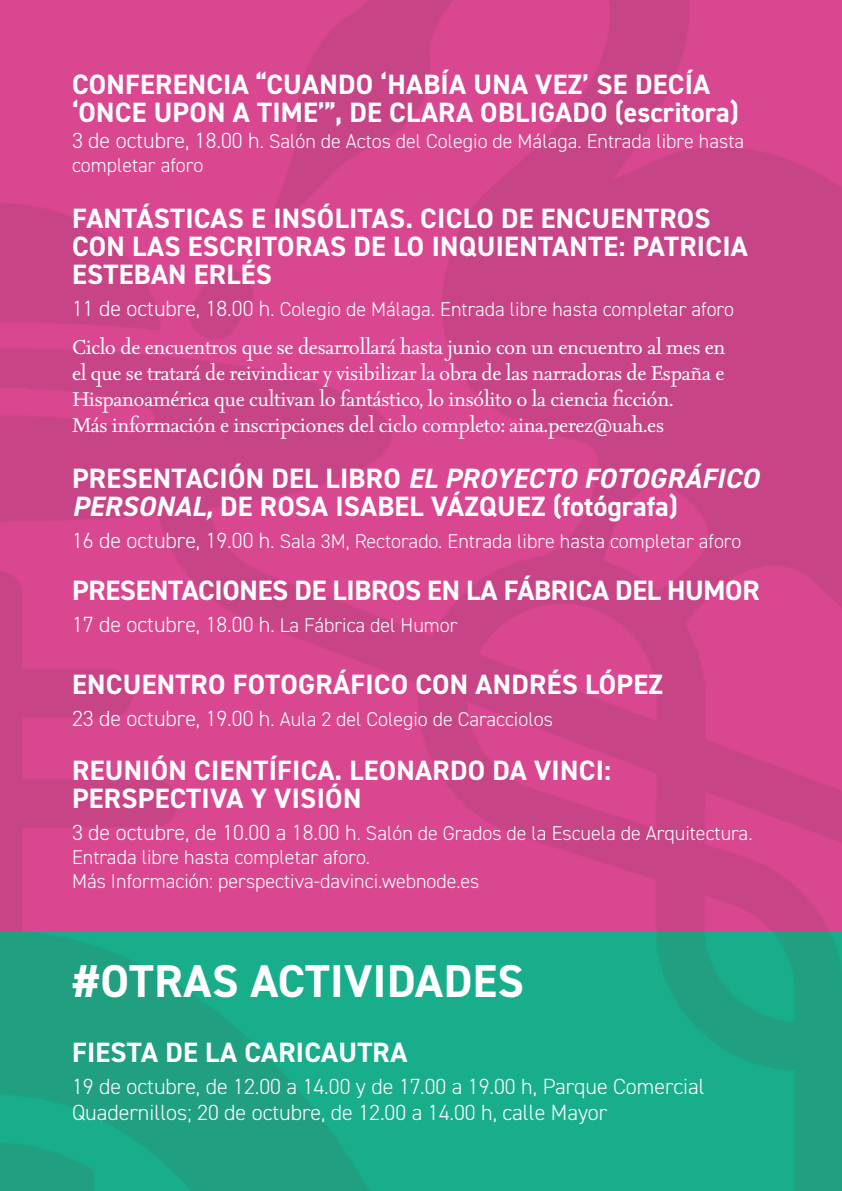
<style>
.page{position:relative;width:842px;height:1191px;background:#fff}
.page>*{position:absolute;margin:0;border:0;box-sizing:border-box;transform-origin:0 0}
.t1{font:700 46px "DIN2014";letter-spacing:.01em;color:#fff}
.t2{font:700 28px/28px "DIN2014";letter-spacing:.01em;color:#fff}
.t3{font:700 28px "DIN2014";letter-spacing:-.01em;color:#fff}
.t4{font:24px/26px "Seria Pro";letter-spacing:-.01em;color:#fff}
.t5{font:300 22px/26.4px "DIN2014";color:#fff}
.t6{font:300 20px/24px "DIN2014";color:#fff}
.s1{font-size:22px}
.s2{font-style:italic}
.s3{font-size:20px}
</style>
<div class="page">
<img style="left:0;top:0;width:842px;height:1191px">
<svg style="left:613px;top:389px;width:11px;height:17px"></svg>
<h2 class="t2" style="left:72px;top:70px;width:668px">CONFERENCIA “CUANDO ‘HABÍA UNA VEZ’ SE DECÍA ‘ONCE UPON A TIME’”, DE CLARA OBLIGADO (escritora)</h2>
<p class="t6" style="left:72px;top:129px;width:674px"><span class="s1">3 de octubre, 18.00 h</span>. Salón de Actos del Colegio de Málaga. Entrada libre hasta completar aforo</p>
<h2 class="t2" style="left:72px;top:204px;width:677px">FANTÁSTICAS E INSÓLITAS. CICLO DE ENCUENTROS<br>CON LAS ESCRITORAS DE LO INQUIENTANTE: PATRICIA<br>ESTEBAN ERLÉS</h2>
<p class="t6" style="left:72px;top:297px;width:664px"><span class="s1">11 de octubre, 18.00 h</span>. Colegio de Málaga. Entrada libre hasta completar aforo</p>
<p class="t4" style="left:72px;top:333px;width:655px">Ciclo de encuentros que se desarrollará hasta junio con un encuentro al mes en el que se tratará de reivindicar y visibilizar la obra de las narradoras de España e Hispanoamérica que cultivan lo fantástico, lo insólito o la ciencia cción.<br>Más información e inscripciones del ciclo completo: aina.perez@uah.es</p>
<h2 class="t2" style="left:72px;top:464px;width:688px">PRESENTACIÓN DEL LIBRO <span class="s2">EL PROYECTO FOTOGRÁFICO<br>PERSONAL,</span> DE ROSA ISABEL VÁZQUEZ (fotógrafa)</h2>
<p class="t6" style="left:72px;top:529px;width:671px"><span class="s1">16 de octubre, 19.00 h</span>. Sala 3M, Rectorado. Entrada libre hasta completar aforo</p>
<h2 class="t3" style="left:72px;top:571px;width:689px">PRESENTACIONES DE LIBROS EN LA FÁBRICA DEL HUMOR</h2>
<p class="t5" style="left:72px;top:611px;width:387px">17 de octubre, 18.00 h<span class="s3">. La Fábrica del Humor</span></p>
<h2 class="t2" style="left:72px;top:669px;width:592px">ENCUENTRO FOTOGRÁFICO CON ANDRÉS LÓPEZ</h2>
<p class="t6" style="left:72px;top:707px;width:482px"><span class="s1">23 de octubre, 19.00 h</span>. Aula 2 del Colegio de Caracciolos</p>
<h2 class="t2" style="left:72px;top:756px;width:540px">REUNIÓN CIENTÍFICA. LEONARDO DA VINCI:<br>PERSPECTIVA Y VISIÓN</h2>
<p class="t6" style="left:72px;top:821px;width:682px"><span class="s1">3 de octubre, de 10.00 a 18.00 h</span>. Salón de Grados de la Escuela de Arquitectura.<br>Entrada libre hasta completar aforo.<br>Más Información: perspectiva-davinci.webnode.es</p>
<h1 class="t1" style="left:72px;top:950px;width:454px">#OTRAS ACTIVIDADES</h1>
<h2 class="t2" style="left:72px;top:1037px;width:337px">FIESTA DE LA CARICAUTRA</h2>
<p class="t5" style="left:72px;top:1072px;width:634px">19 de octubre, de 12.00 a 14.00 y de 17.00 a 19.00 h, Parque Comercial<br>Quadernillos; 20 de octubre, de 12.00 a 14.00 h, calle Mayor</p>
</div>
